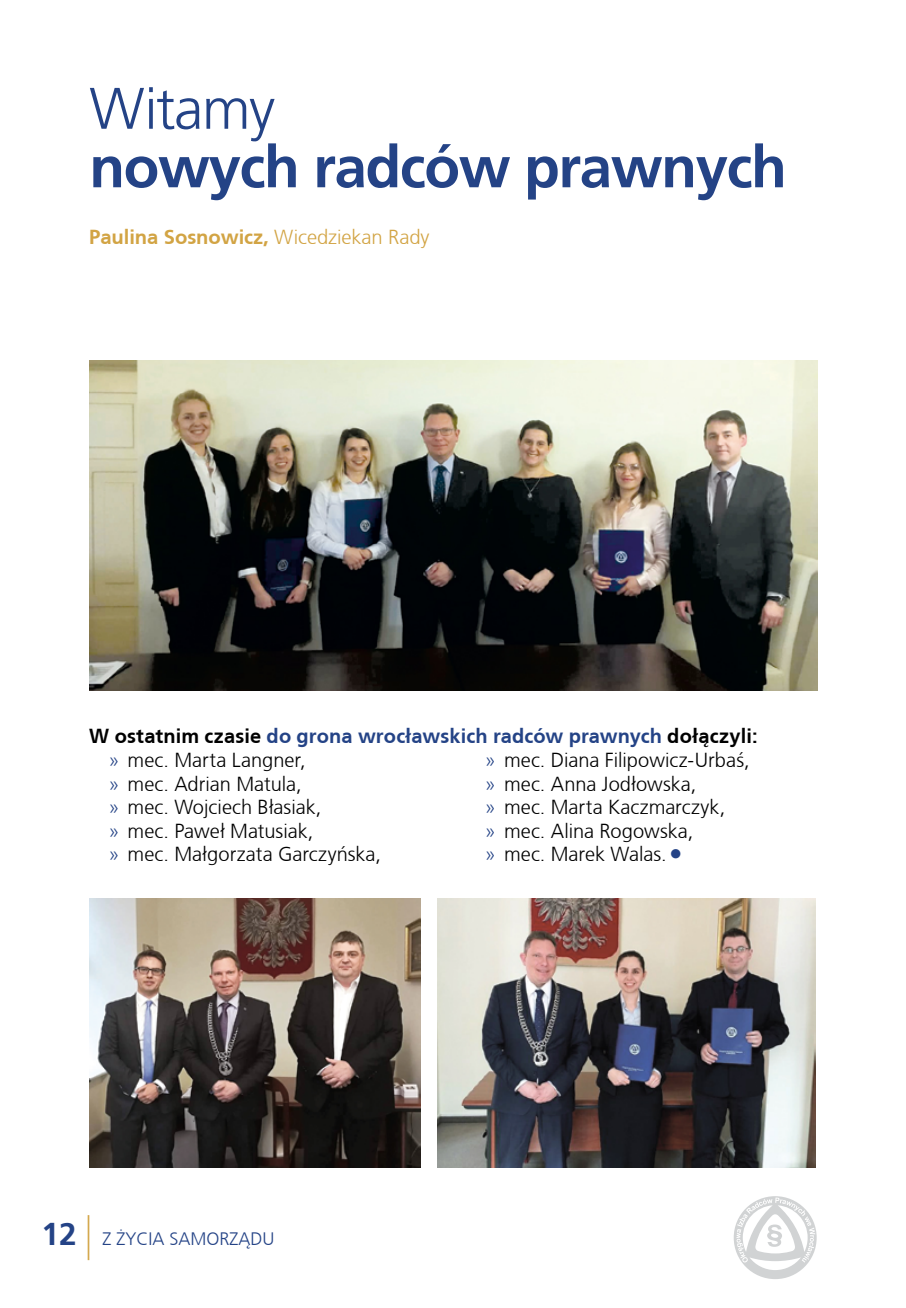
<style>
.page{position:relative;width:906px;height:1308px;background:#fff}
.page>*{position:absolute;margin:0;border:0;box-sizing:border-box;transform-origin:0 0}
.t1{font:700 58.5px "Frutiger CE";letter-spacing:-.025em;color:#244386}
.t2{font:300 58.5px "Frutiger CE";letter-spacing:-.025em;color:#244386}
.t3{font:700 31.5px "Frutiger CE";color:#244386}
.t4{font:300 20.25px/23.4px "Frutiger CE";color:#000}
.t5{font:700 20.25px "Frutiger CE";letter-spacing:-.005em;color:#d2a444}
.t6{font:300 18px "Frutiger CE";color:#244386}
.s1{font-weight:300}
.s2{font-weight:700}
.s3{font-weight:700;color:#244386}
.s4{color:#244386}
.s5{font-size:27px;color:#244386}
.s6{font-weight:300;font-size:45px;color:#d2a444}
</style>
<div class="page">
<svg style="left:733px;top:1196px;width:83px;height:83px"></svg>
<img style="left:89px;top:898px;width:331px;height:269px">
<img style="left:437px;top:898px;width:378px;height:269px">
<img style="left:89px;top:360px;width:728px;height:330px">
<h1 class="t2" style="left:89px;top:74px;width:187px">Witamy</h1>
<h1 class="t1" style="left:89px;top:132px;width:699px">nowych radców prawnych</h1>
<p class="t5" style="left:89px;top:225px;width:342px">Paulina Sosnowicz, <span class="s1">Wicedziekan Rady</span></p>
<p class="t4" style="left:108px;top:724px;width:650px;text-indent:-19px"><span class="s2">W ostatnim czasie</span> <span class="s3">do grona wrocławskich radców prawnych</span> <span class="s2">dołączyli: </span><span class="s4">»</span> mec. Marta Langner,<br><span class="s4">»</span> mec. Adrian Matula,<br><span class="s4">»</span> mec. Wojciech Błasiak,<br><span class="s4">»</span> mec. Paweł Matusiak,<br><span class="s4">»</span> mec. Małgorzata Garczyńska,</p>
<p class="t4" style="left:485px;top:748px;width:266px"><span class="s4">»</span> mec. Diana Filipowicz-Urbaś, <span class="s4">»</span> mec. Anna Jodłowska,<br><span class="s4">»</span> mec. Marta Kaczmarczyk,<br><span class="s4">»</span> mec. Alina Rogowska,<br><span class="s4">»</span> mec. Marek Walas.<span class="s5">•</span></p>
<h2 class="t3" style="left:42px;top:1215px;width:51px">12 <span class="s6">|</span></h2>
<p class="t6" style="left:102px;top:1228px;width:174px">Z ŻYCIA SAMORZĄDU</p>
</div>
